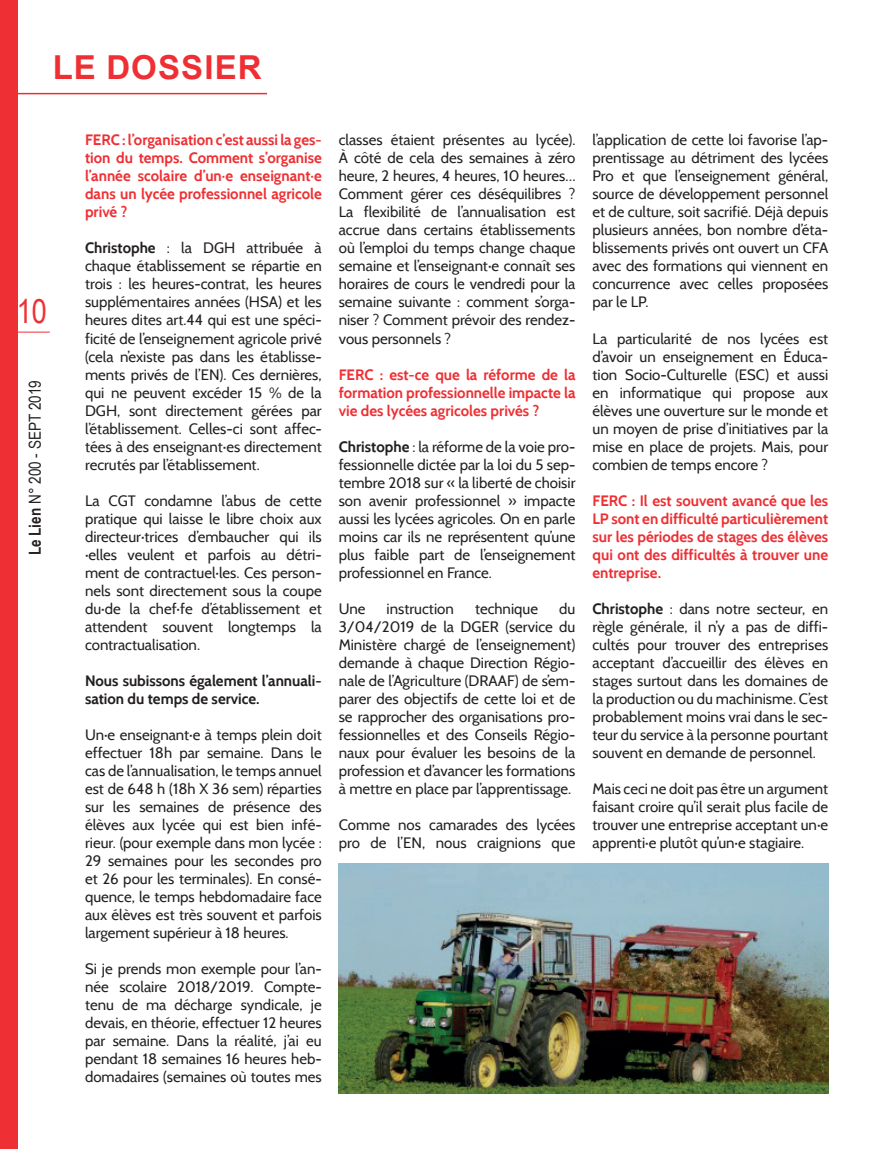
<style>
.page{position:relative;width:893px;height:1149px;background:#fff}
.page>*{position:absolute;margin:0;border:0;box-sizing:border-box;transform-origin:0 0}
.t1{font:700 33px "Arial";letter-spacing:.035em;color:#ee3034}
.t2{font:33px "Arial Narrow";color:#ee3034}
.t3{font:16.5px "Arial Narrow";color:#231f20}
.t4{font:15px/18px "Cabin";color:#231f20;text-align:justify}
.t5{font:700 15px/18px "Cabin";color:#ee3034;text-align:justify}
.t6{font:700 15px/18px "Cabin";color:#231f20}
.s1{font-weight:700}
</style>
<div class="page">
<hr style="left:0;top:93px;width:267px;height:1px;background:#ee3034">
<hr style="left:17px;top:332px;width:33px;height:1px;background:#ee3034">
<div style="left:0;top:0;width:17px;height:1148px;background:#ee3034"></div>
<img style="left:339px;top:863px;width:489px;height:230px">
<h1 class="t1" style="left:53px;top:44px;width:211px">LE DOSSIER</h1>
<h1 class="t2" style="left:17px;top:286px;width:32px">10</h1>
<p class="t3" style="left:23px;top:555px;width:176px;rotate:-90deg"><span class="s1">Le Lien</span> N° 200 - SEPT 2019</p>
<p class="t5" style="left:85px;top:131px;width:238px">FERC : l’organisation c’est aussi la ges&shy;tion du temps. Comment s’organise l’année scolaire d’un·e enseignant·e dans un lycée professionnel agricole privé ?</p>
<p class="t4" style="left:85px;top:239px;width:238px"><span class="s1">Christophe</span> : la DGH attribuée à chaque établissement se répartie en trois : les heures-contrat, les heures supplémentaires années (HSA) et les heures dites art.44 qui est une spéci&shy;ficité de l’enseignement agricole privé (cela n’existe pas dans les établisse&shy;ments privés de l’EN). Ces dernières, qui ne peuvent excéder 15 % de la DGH, sont directement gérées par l’établissement. Celles-ci sont affec&shy;tées à des enseignant·es directement recrutés par l’établissement.</p>
<p class="t4" style="left:85px;top:491px;width:238px">La CGT condamne l’abus de cette pratique qui laisse le libre choix aux directeur·trices d’embaucher qui ils ·elles veulent et parfois au détri&shy;ment de contractuel·les. Ces person&shy;nels sont directement sous la coupe du·de la chef·fe d’établissement et attendent souvent longtemps la contractualisation.</p>
<p class="t6" style="left:85px;top:671px;width:238px">Nous subissons également l’annuali&shy;sation du temps de service.</p>
<p class="t4" style="left:85px;top:725px;width:238px">Un·e enseignant·e à temps plein doit effectuer 18h par semaine. Dans le cas de l’annualisation, le temps annuel est de 648 h (18h X 36 sem) réparties sur les semaines de présence des élèves aux lycée qui est bien infé&shy;rieur. (pour exemple dans mon lycée :<br>29 semaines pour les secondes pro et 26 pour les terminales). En consé&shy;quence, le temps hebdomadaire face aux élèves est très souvent et parfois largement supérieur à 18 heures.</p>
<p class="t4" style="left:85px;top:959px;width:238px">Si je prends mon exemple pour l’an&shy;née scolaire 2018/2019. Compte&shy;tenu de ma décharge syndicale, je devais, en théorie, effectuer 12 heures par semaine. Dans la réalité, j’ai eu pendant 18 semaines 16 heures heb&shy;domadaires (semaines où toutes mes</p>
<p class="t4" style="left:339px;top:131px;width:238px">classes étaient présentes au lycée).<br>À côté de cela des semaines à zéro heure, 2 heures, 4 heures, 10 heures… Comment gérer ces déséquilibres ?<br>La flexibilité de l’annualisation est accrue dans certains établissements où l’emploi du temps change chaque semaine et l’enseignant·e connaît ses horaires de cours le vendredi pour la semaine suivante : comment s’orga&shy;niser ? Comment prévoir des rendez&shy;vous personnels ?</p>
<p class="t5" style="left:339px;top:365px;width:238px">FERC : est-ce que la réforme de la formation professionnelle impacte la vie des lycées agricoles privés ?</p>
<p class="t4" style="left:339px;top:437px;width:238px"><span class="s1">Christophe</span> : la réforme de la voie pro&shy;fessionnelle dictée par la loi du 5 sep&shy;tembre 2018 sur « la liberté de choisir son avenir professionnel » impacte aussi les lycées agricoles. On en parle moins car ils ne représentent qu’une plus faible part de l’enseignement professionnel en France.</p>
<p class="t4" style="left:339px;top:599px;width:28px">Une</p>
<p class="t4" style="left:387px;top:599px;width:69px">instruction</p>
<p class="t4" style="left:475px;top:599px;width:65px">technique</p>
<p class="t4" style="left:339px;top:599px;width:238px;text-indent:221px">du 3/04/2019 de la DGER (service du Ministère chargé de l’enseignement) demande à chaque Direction Régio&shy;nale de l’Agriculture (DRAAF) de s’em&shy;parer des objectifs de cette loi et de se rapprocher des organisations pro&shy;fessionnelles et des Conseils Régio&shy;naux pour évaluer les besoins de la profession et d’avancer les formations à mettre en place par l’apprentissage.</p>
<p class="t4" style="left:339px;top:815px;width:238px">Comme nos camarades des lycées pro de l’EN, nous craignions que</p>
<p class="t4" style="left:592px;top:131px;width:237px">l’application de cette loi favorise l’ap&shy;prentissage au détriment des lycées Pro et que l’enseignement général, source de développement personnel et de culture, soit sacrifié. Déjà depuis plusieurs années, bon nombre d’éta&shy;blissements privés ont ouvert un CFA avec des formations qui viennent en concurrence avec celles proposées par le LP.</p>
<p class="t4" style="left:592px;top:329px;width:237px">La particularité de nos lycées est d’avoir un enseignement en Éduca&shy;tion Socio-Culturelle (ESC) et aussi en informatique qui propose aux élèves une ouverture sur le monde et un moyen de prise d’initiatives par la mise en place de projets. Mais, pour combien de temps encore ?</p>
<p class="t5" style="left:592px;top:491px;width:237px">FERC : Il est souvent avancé que les LP sont en difficulté particulièrement sur les périodes de stages des élèves qui ont des difficultés à trouver une entreprise.</p>
<p class="t4" style="left:592px;top:599px;width:237px"><span class="s1">Christophe</span> : dans notre secteur, en règle générale, il n’y a pas de diffi&shy;cultés pour trouver des entreprises acceptant d’accueillir des élèves en stages surtout dans les domaines de la production ou du machinisme. C’est probablement moins vrai dans le sec&shy;teur du service à la personne pourtant souvent en demande de personnel.</p>
<p class="t4" style="left:592px;top:779px;width:237px">Mais ceci ne doit pas être un argument faisant croire qu’il serait plus facile de trouver une entreprise acceptant un·e apprenti·e plutôt qu’un·e stagiaire.</p>
</div>
